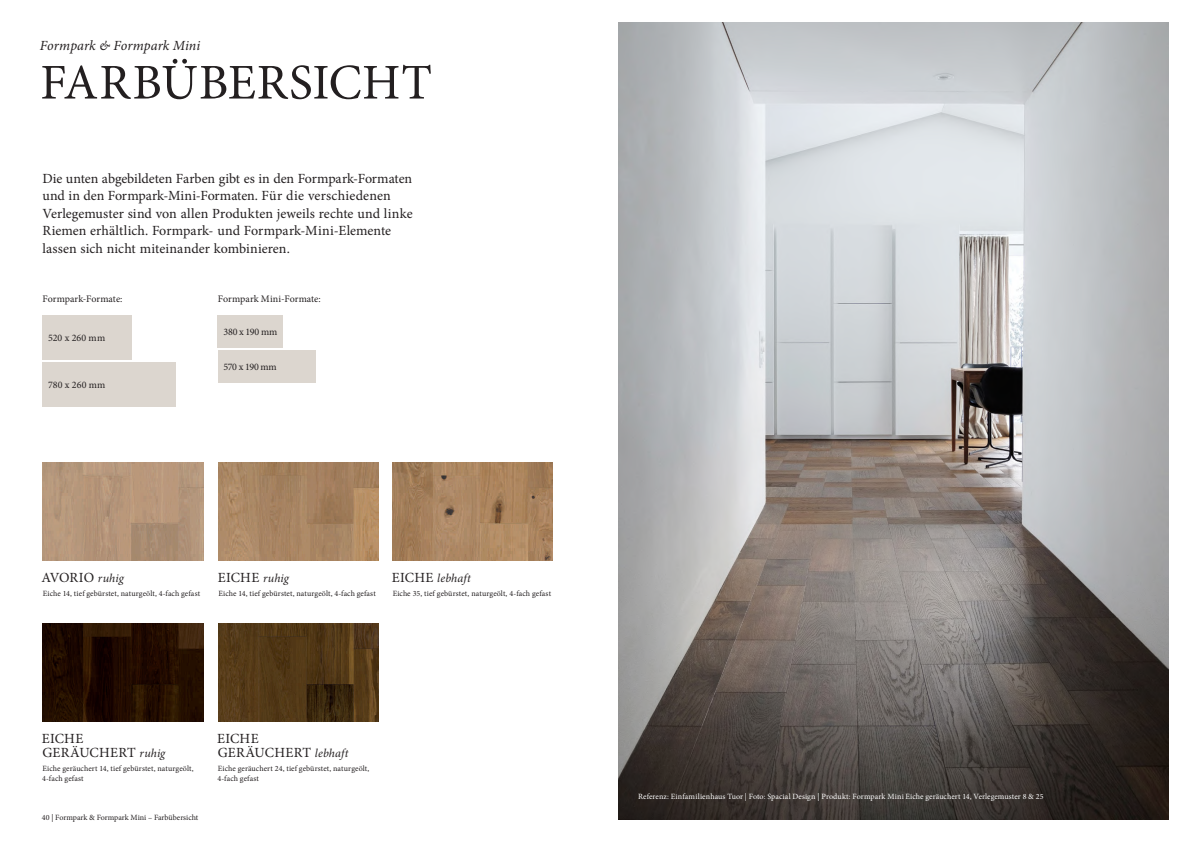
<style>
.page{position:relative;width:1191px;height:842px;background:#fff}
.page>*{position:absolute;margin:0;border:0;box-sizing:border-box;transform-origin:0 0}
.t1{font:50px "Minion Pro";letter-spacing:.01em;color:#231f20}
.t2{font:14px/17.5px "Minion Pro";color:#231f20}
.t3{font:italic 14px "Minion Pro";color:#231f20}
.t4{font:italic 12px "Minion Pro";letter-spacing:.01em;color:#231f20}
.t5{font:10px "Minion Pro";letter-spacing:-.005em;color:#231f20}
.t6{font:8px/10px "Minion Pro";letter-spacing:.01em;color:#231f20}
.t7{font:8px "Minion Pro";letter-spacing:.01em;color:#fff}
.s1{font-style:italic;font-size:12px}
.s2{font-style:normal;font-size:14px}
</style>
<div class="page">
<img style="left:392px;top:463px;width:161px;height:97px">
<div style="left:218px;top:315px;width:65px;height:32px;background:#dcd6cf"></div>
<div style="left:218px;top:350px;width:98px;height:33px;background:#dcd6cf"></div>
<img style="left:43px;top:624px;width:160px;height:97px">
<img style="left:218px;top:624px;width:161px;height:98px">
<img style="left:43px;top:463px;width:160px;height:98px">
<img style="left:218px;top:463px;width:161px;height:98px">
<div style="left:43px;top:315px;width:89px;height:44px;background:#dcd6cf"></div>
<div style="left:43px;top:362px;width:133px;height:45px;background:#dcd6cf"></div>
<img style="left:618px;top:23px;width:550px;height:797px">
<p class="t3" style="left:40px;top:35px;width:162px">Formpark &amp; Formpark Mini</p>
<h1 class="t1" style="left:40px;top:49px;width:393px">FARBÜBERSICHT</h1>
<p class="t2" style="left:43px;top:169px;width:372px">Die unten abgebildeten Farben gibt es in den Formpark-Formaten und in den Formpark-Mini-Formaten. Für die verschiedenen Verlegemuster sind von allen Produkten jeweils rechte und linke Riemen erhältlich. Formpark- und Formpark-Mini-Elemente lassen sich nicht miteinander kombinieren.</p>
<p class="t5" style="left:43px;top:292px;width:82px">Formpark-Formate:</p>
<p class="t5" style="left:218px;top:292px;width:104px">Formpark Mini-Formate:</p>
<p class="t5" style="left:48px;top:331px;width:58px">520 x 260 mm</p>
<p class="t5" style="left:48px;top:378px;width:59px">780 x 260 mm</p>
<p class="t5" style="left:223px;top:325px;width:55px">380 x 190 mm</p>
<p class="t5" style="left:223px;top:360px;width:55px">570 x 190 mm</p>
<p class="t2" style="left:41px;top:568px;width:84px">AVORIO <span class="s1">ruhig</span></p>
<p class="t6" style="left:43px;top:588px;width:159px">Eiche 14, tief gebürstet, naturgeölt, 4-fach gefast</p>
<p class="t2" style="left:218px;top:568px;width:73px">EICHE <span class="s1">ruhig</span></p>
<p class="t6" style="left:219px;top:588px;width:159px">Eiche 14, tief gebürstet, naturgeölt, 4-fach gefast</p>
<p class="t4" style="left:392px;top:569px;width:81px"><span class="s2">EICHE</span> lebhaft</p>
<p class="t6" style="left:393px;top:588px;width:160px">Eiche 35, tief gebürstet, naturgeölt, 4-fach gefast</p>
<p class="t2" style="left:42px;top:731px;width:125px;line-height:14px">EICHE<br>GERÄUCHERT <span class="s1">ruhig</span></p>
<p class="t6" style="left:42px;top:763px;width:153px">Eiche geräuchert 14, tief gebürstet, naturgeölt,<br>4-fach gefast</p>
<p class="t6" style="left:42px;top:812px;width:158px">40 | Formpark &amp; Formpark Mini – Farbübersicht</p>
<p class="t2" style="left:217px;top:731px;width:133px;line-height:14px">EICHE<br>GERÄUCHERT <span class="s1">lebhaft</span></p>
<p class="t6" style="left:217px;top:763px;width:153px">Eiche geräuchert 24, tief gebürstet, naturgeölt,<br>4-fach gefast</p>
<p class="t7" style="left:638px;top:791px;width:407px">Referenz: Einfamilienhaus Tuor | Foto: Spacial Design | Produkt: Formpark Mini Eiche geräuchert 14, Verlegemuster 8 &amp; 25</p>
</div>
